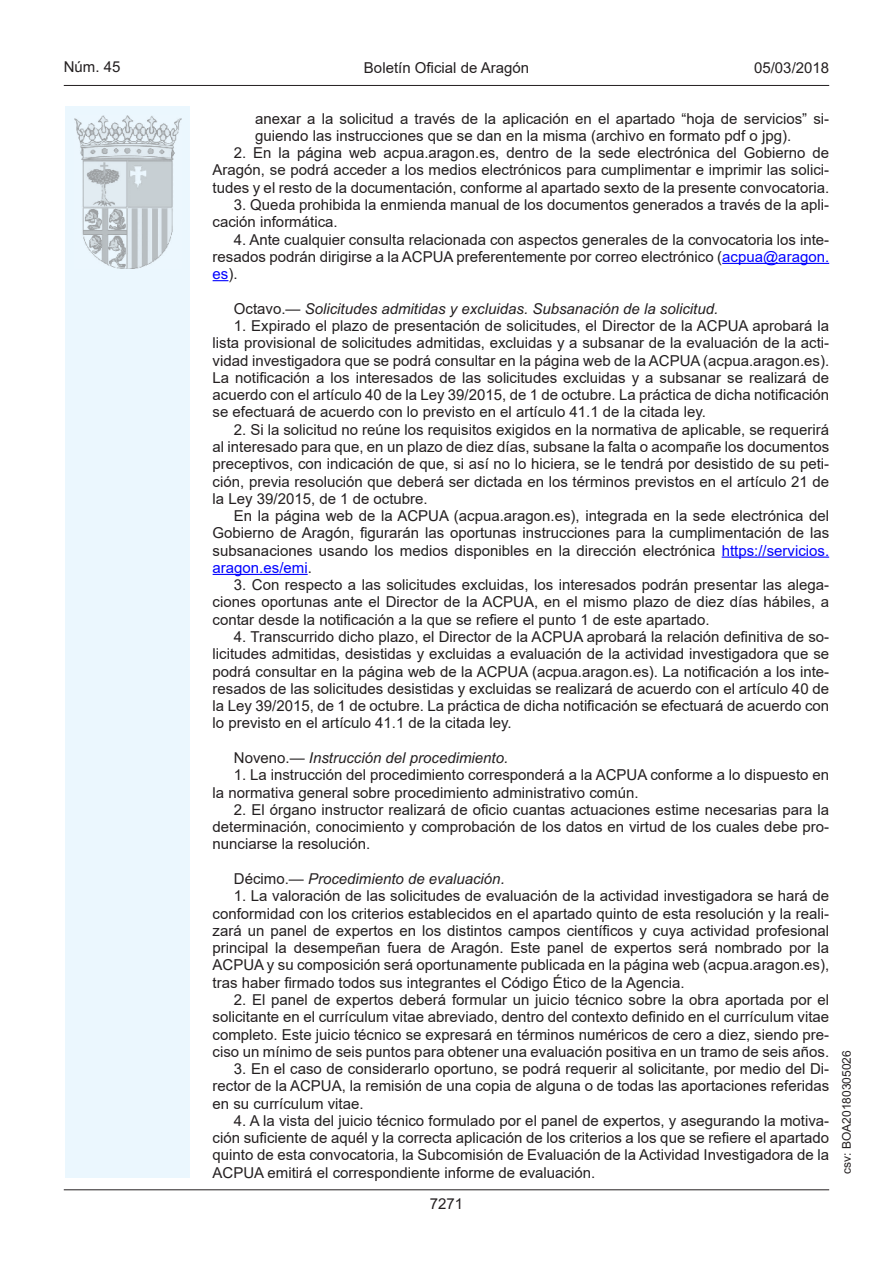
<style>
.page{position:relative;width:893px;height:1263px;background:#fff}
.page>*{position:absolute;margin:0;border:0;box-sizing:border-box;transform-origin:0 0}
.inicio_de_parrafo{font:15px/17.2px "Arial";color:#231f20;text-align:justify}
.Sangrado_01{font:15px/17.2px "Arial";color:#231f20}
.inicio_de_parrafo-2{font:italic 15px "Arial";color:#231f20}
.estilo_head-c{font:15px "Arial";color:#231f20}
.estilo_head-d{font:15px "Arial MT2";color:#231f20}
.estilo_head-i{font:15px "Arial MT2";color:#231f20}
.numero_pagina{font:15px "Arial MT2";color:#231f20}
.estilo_head-i-2{font:12px "Arial MT2";color:#231f20}
.s1{color:#00f}
.s2{font-family:"Arial MT2";color:#00f}
.s3{font-style:normal}
.s4{font-family:"Arial MT2"}
.s5{font-family:"Arial MT2";font-style:normal}
</style>
<div class="page">
<div style="left:65px;top:106px;width:125px;height:1072px;background:#ebf7fe"></div>
<img style="left:75px;top:115px;width:106px;height:153px">
<hr style="left:64px;top:85px;width:765px;height:1px;background:#231f20">
<hr style="left:64px;top:1189px;width:765px;height:1px;background:#231f20">
<hr style="left:722px;top:263px;width:107px;height:1px;background:#00f">
<svg style="left:213px;top:280px;width:15px;height:1px"></svg>
<hr style="left:722px;top:557px;width:107px;height:1px;background:#00f">
<hr style="left:213px;top:574px;width:95px;height:1px;background:#00f">
<p class="estilo_head-i" style="left:64px;top:57px;width:58px">Núm. 45</p>
<p class="estilo_head-c" style="left:364px;top:57px;width:167px">Boletín Oficial de Aragón</p>
<p class="estilo_head-d" style="left:754px;top:57px;width:77px">05/03/2018</p>
<p class="Sangrado_01" style="left:255px;top:110px;width:576px">anexar a la solicitud a través de la aplicación en el apartado “hoja de servicios” si&shy;guiendo las instrucciones que se dan en la misma (archivo en formato pdf o jpg).</p>
<p class="inicio_de_parrafo" style="left:213px;top:144px;width:618px;text-indent:21px">2. En la página web acpua.aragon.es, dentro de la sede electrónica del Gobierno de Aragón, se podrá acceder a los medios electrónicos para cumplimentar e imprimir las solici&shy;tudes y el resto de la documentación, conforme al apartado sexto de la presente convocatoria.</p>
<p class="inicio_de_parrafo" style="left:213px;top:196px;width:618px;text-indent:21px">3. Queda prohibida la enmienda manual de los documentos generados a través de la apli&shy;cación informática.</p>
<p class="inicio_de_parrafo" style="left:213px;top:231px;width:618px;text-indent:21px">4. Ante cualquier consulta relacionada con aspectos generales de la convocatoria los inte&shy;resados podrán dirigirse a la ACPUA preferentemente por correo electrónico (<span class="s1">acpua@aragon. </span><span class="s2">es</span>).</p>
<p class="inicio_de_parrafo-2" style="left:234px;top:299px;width:486px"><span class="s3">Octavo.</span>— Solicitudes admitidas y excluidas. Subsanación de la solicitud.</p>
<p class="inicio_de_parrafo" style="left:213px;top:317px;width:618px;text-indent:21px">1. Expirado el plazo de presentación de solicitudes, el Director de la ACPUA aprobará la lista provisional de solicitudes admitidas, excluidas y a subsanar de la evaluación de la acti&shy;vidad investigadora que se podrá consultar en la página web de la ACPUA (acpua.aragon.es).<br>La notificación a los interesados de las solicitudes excluidas y a subsanar se realizará de acuerdo con el artículo 40 de la Ley 39/2015, de 1 de octubre. La práctica de dicha notificación se efectuará de acuerdo con lo previsto en el artículo 41.1 de la citada ley.</p>
<p class="inicio_de_parrafo" style="left:213px;top:421px;width:618px;text-indent:21px">2. Si la solicitud no reúne los requisitos exigidos en la normativa de aplicable, se requerirá al interesado para que, en un plazo de diez días, subsane la falta o acompañe los documentos preceptivos, con indicación de que, si así no lo hiciera, se le tendrá por desistido de su peti&shy;ción, previa resolución que deberá ser dictada en los términos previstos en el artículo 21 de la Ley 39/2015, de 1 de octubre.</p>
<p class="inicio_de_parrafo" style="left:213px;top:507px;width:618px;text-indent:21px">En la página web de la ACPUA (acpua.aragon.es), integrada en la sede electrónica del Gobierno de Aragón, figurarán las oportunas instrucciones para la cumplimentación de las subsanaciones usando los medios disponibles en la dirección electrónica <span class="s1">https://servicios. aragon.es/emi</span><span class="s4">.</span></p>
<p class="inicio_de_parrafo" style="left:213px;top:576px;width:618px;text-indent:21px">3. Con respecto a las solicitudes excluidas, los interesados podrán presentar las alega&shy;ciones oportunas ante el Director de la ACPUA, en el mismo plazo de diez días hábiles, a contar desde la notificación a la que se refiere el punto 1 de este apartado.</p>
<p class="inicio_de_parrafo" style="left:213px;top:628px;width:618px;text-indent:21px">4. Transcurrido dicho plazo, el Director de la ACPUA aprobará la relación definitiva de so&shy;licitudes admitidas, desistidas y excluidas a evaluación de la actividad investigadora que se podrá consultar en la página web de la ACPUA (acpua.aragon.es). La notificación a los inte&shy;resados de las solicitudes desistidas y excluidas se realizará de acuerdo con el artículo 40 de la Ley 39/2015, de 1 de octubre. La práctica de dicha notificación se efectuará de acuerdo con lo previsto en el artículo 41.1 de la citada ley.</p>
<p class="inicio_de_parrafo-2" style="left:234px;top:748px;width:276px"><span class="s5">Noveno.</span>— Instrucción del procedimiento.</p>
<p class="inicio_de_parrafo" style="left:213px;top:766px;width:618px;text-indent:21px">1. La instrucción del procedimiento corresponderá a la ACPUA conforme a lo dispuesto en la normativa general sobre procedimiento administrativo común.</p>
<p class="inicio_de_parrafo" style="left:213px;top:801px;width:618px;text-indent:21px">2. El órgano instructor realizará de oficio cuantas actuaciones estime necesarias para la determinación, conocimiento y comprobación de los datos en virtud de los cuales debe pro&shy;nunciarse la resolución.</p>
<p class="inicio_de_parrafo-2" style="left:234px;top:869px;width:272px"><span class="s3">Décimo.</span>— Procedimiento de evaluación.</p>
<p class="inicio_de_parrafo" style="left:213px;top:887px;width:618px;text-indent:21px">1. La valoración de las solicitudes de evaluación de la actividad investigadora se hará de conformidad con los criterios establecidos en el apartado quinto de esta resolución y la reali&shy;zará un panel de expertos en los distintos campos científicos y cuya actividad profesional principal la desempeñan fuera de Aragón. Este panel de expertos será nombrado por la ACPUA y su composición será oportunamente publicada en la página web (acpua.aragon.es), tras haber firmado todos sus integrantes el Código Ético de la Agencia.</p>
<p class="inicio_de_parrafo" style="left:213px;top:991px;width:618px;text-indent:21px">2. El panel de expertos deberá formular un juicio técnico sobre la obra aportada por el solicitante en el currículum vitae abreviado, dentro del contexto definido en el currículum vitae completo. Este juicio técnico se expresará en términos numéricos de cero a diez, siendo pre&shy;ciso un mínimo de seis puntos para obtener una evaluación positiva en un tramo de seis años.</p>
<p class="inicio_de_parrafo" style="left:213px;top:1060px;width:618px;text-indent:21px">3. En el caso de considerarlo oportuno, se podrá requerir al solicitante, por medio del Di&shy;rector de la ACPUA, la remisión de una copia de alguna o de todas las aportaciones referidas en su currículum vitae.</p>
<p class="inicio_de_parrafo" style="left:213px;top:1112px;width:618px;text-indent:21px">4. A la vista del juicio técnico formulado por el panel de expertos, y asegurando la motiva&shy;ción suficiente de aquél y la correcta aplicación de los criterios a los que se refiere el apartado quinto de esta convocatoria, la Subcomisión de Evaluación de la Actividad Investigadora de la ACPUA emitirá el correspondiente informe de evaluación.</p>
<p class="numero_pagina" style="left:430px;top:1193px;width:35px">7271</p>
<p class="estilo_head-i-2" style="left:838px;top:1174px;width:125px;rotate:-90deg">csv: BOA20180305026</p>
</div>
